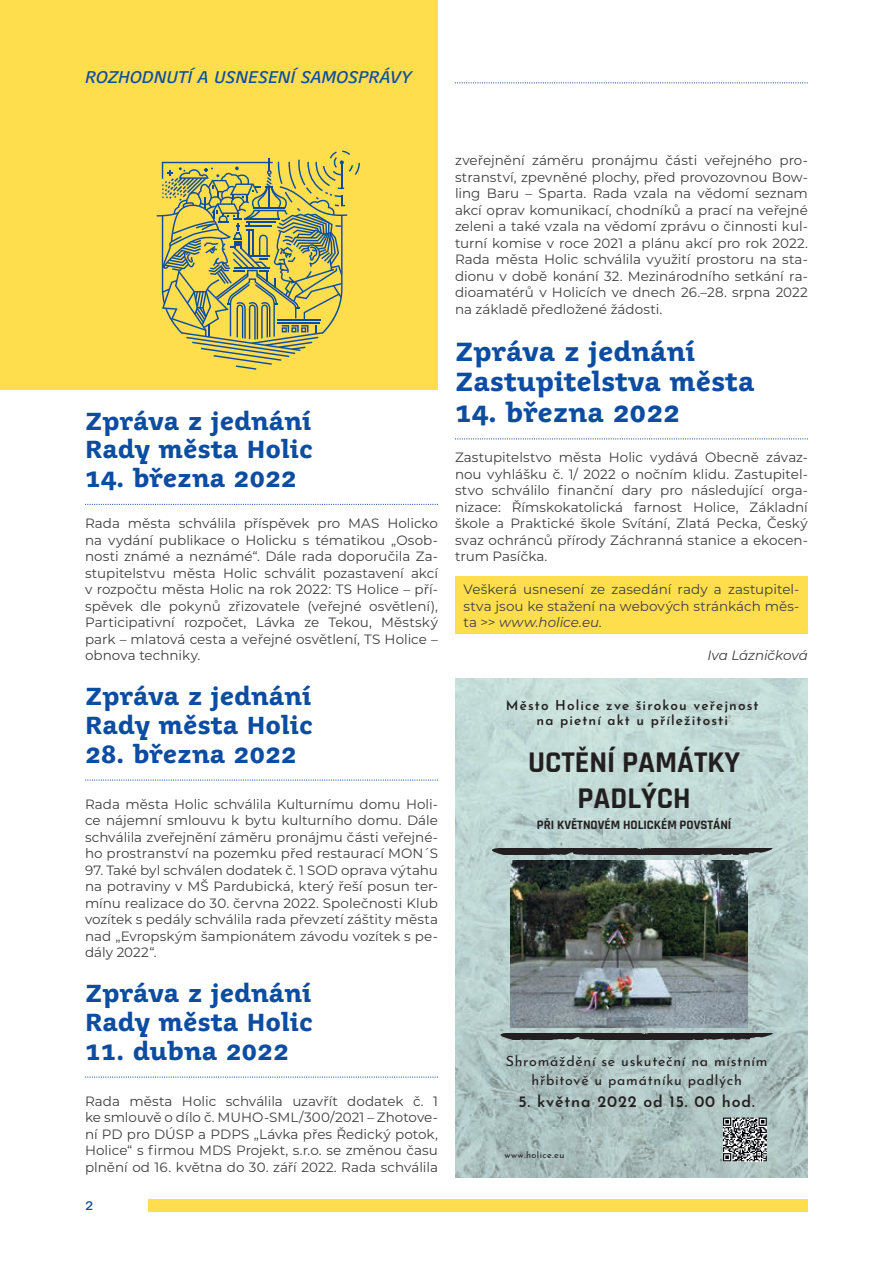
<style>
.page{position:relative;width:893px;height:1263px;background:#fff}
.page>*{position:absolute;margin:0;border:0;box-sizing:border-box;transform-origin:0 0}
.t1{font:700 30.45px/36.5px "Rajdhani";color:#231f20;text-align:center}
.t2{font:700 25.5px/30.6px "Juvenis Text";color:#0d4da1}
.t3{font:700 24px/28.8px "Juvenis Text";color:#0d4da1}
.t4{font:italic 16.5px "Juvenis Text";letter-spacing:-.01em;color:#0d4da1}
.t5{font:600 16.05px "Josefin Sans";letter-spacing:.05em;color:#231f20}
.t6{font:14.1px/19.8px "Josefin Sans";letter-spacing:.05em;color:#231f20;text-align:center}
.t7{font:600 13.65px/15.1px "Josefin Sans";letter-spacing:.08em;color:#231f20;text-align:center}
.t8{font:13.5px/16.5px "Montserrat";color:#3e3e3f;text-align:justify}
.t9{font:italic 13.5px "Montserrat";letter-spacing:-.005em;color:#3e3e3f}
.t10{font:13.5px "Juvenis Text";color:#0d4da1}
.t11{font:700 12.9px "Rajdhani";color:#231f20}
.t12{font:9px "Josefin Sans";letter-spacing:.05em;color:#231f20}
.s1{font-style:italic}
</style>
<div class="page">
<div style="left:455px;top:576px;width:353px;height:58px;background:#ffde4e"></div>
<div style="left:0;top:0;width:438px;height:389px;background:#ffde4e"></div>
<svg style="left:157px;top:151px;width:203px;height:219px"></svg>
<svg style="left:455px;top:82px;width:353px;height:1px"></svg>
<div style="left:149px;top:1199px;width:659px;height:13px;background:#ffde4e"></div>
<svg style="left:85px;top:504px;width:353px;height:1px"></svg>
<svg style="left:85px;top:779px;width:353px;height:2px"></svg>
<svg style="left:85px;top:1076px;width:353px;height:2px"></svg>
<svg style="left:455px;top:438px;width:353px;height:1px"></svg>
<img style="left:455px;top:678px;width:353px;height:500px">
<div style="left:492px;top:848px;width:280px;height:6px;background:#231f20"></div>
<svg style="left:500px;top:1033px;width:273px;height:6px;background:#2a2829"></svg>
<svg style="left:723px;top:1117px;width:44px;height:44px"></svg>
<img style="left:511px;top:860px;width:237px;height:167px">
<p class="t4" style="left:85px;top:66px;width:328px">ROZHODNUTÍ A USNESENÍ SAMOSPRÁVY</p>
<h3 class="t3" style="left:85px;top:407px;width:229px">Zpráva z jednání<br>Rady města Holic</h3>
<h3 class="t3" style="left:85px;top:464px;width:213px">14. března 2022</h3>
<p class="t8" style="left:85px;top:514px;width:354px">Rada města schválila příspěvek pro MAS Holicko na vydání publikace o Holicku s tématikou „Osob&shy;nosti známé a neznámé“. Dále rada doporučila Za&shy;stupitelstvu města Holic schválit pozastavení akcí v rozpočtu města Holic na rok 2022: TS Holice – pří&shy;spěvek dle pokynů zřizovatele (veřejné osvětlení), Participativní rozpočet, Lávka ze Tekou, Městský park – mlatová cesta a veřejné osvětlení, TS Holice – obnova techniky.</p>
<h3 class="t3" style="left:85px;top:682px;width:229px">Zpráva z jednání<br>Rady města Holic</h3>
<h3 class="t3" style="left:85px;top:740px;width:213px">28. března 2022</h3>
<p class="t8" style="left:85px;top:795px;width:354px">Rada města Holic schválila Kulturnímu domu Holi&shy;ce nájemní smlouvu k bytu kulturního domu. Dále schválila zveřejnění záměru pronájmu části veřejné&shy;ho prostranství na pozemku před restaurací MON´S</p>
<p class="t8" style="left:85px;top:861px;width:354px">97. Také byl schválen dodatek č. 1 SOD oprava výtahu na potraviny v MŠ Pardubická, který řeší posun ter&shy;mínu realizace do 30. června 2022. Společnosti Klub vozítek s pedály schválila rada převzetí záštity města nad „Evropským šampionátem závodu vozítek s pe&shy;dály 2022“.</p>
<h3 class="t3" style="left:85px;top:979px;width:229px">Zpráva z jednání<br>Rady města Holic</h3>
<h3 class="t3" style="left:85px;top:1037px;width:205px">11. dubna 2022</h3>
<p class="t8" style="left:85px;top:1092px;width:354px">Rada města Holic schválila uzavřít dodatek č. 1 ke smlouvě o dílo č. MUHO-SML/300/2021 – Zhotove&shy;ní PD pro DÚSP a PDPS „Lávka přes Ředický potok, Holice“ s firmou MDS Projekt, s.r.o. se změnou času plnění od 16. května do 30. září 2022. Rada schválila</p>
<p class="t10" style="left:85px;top:1197px;width:10px">2</p>
<p class="t8" style="left:455px;top:151px;width:354px">zveřejnění záměru pronájmu části veřejného pro&shy;stranství, zpevněné plochy, před provozovnou Bow&shy;ling Baru – Sparta. Rada vzala na vědomí seznam akcí oprav komunikací, chodníků a prací na veřejné zeleni a také vzala na vědomí zprávu o činnosti kul&shy;turní komise v roce 2021 a plánu akcí pro rok 2022.<br>Rada města Holic schválila využití prostoru na sta&shy;dionu v době konání 32. Mezinárodního setkání ra&shy;dioamatérů v Holicích ve dnech 26.–28. srpna 2022 na základě předložené žádosti.</p>
<h2 class="t2" style="left:455px;top:336px;width:301px">Zpráva z jednání<br>Zastupitelstva města</h2>
<h2 class="t2" style="left:455px;top:397px;width:226px">14. března 2022</h2>
<p class="t8" style="left:455px;top:448px;width:354px">Zastupitelstvo města Holic vydává Obecně závaz&shy;nou vyhlášku č. 1/ 2022 o nočním klidu. Zastupitel&shy;stvo schválilo finanční dary pro následující orga&shy;nizace: Římskokatolická farnost Holice, Základní škole a Praktické škole Svítání, Zlatá Pecka, Český svaz ochránců přírody Záchranná stanice a ekocen&shy;trum Pasíčka.</p>
<p class="t8" style="left:463px;top:580px;width:337px">Veškerá usnesení ze zasedání rady a zastupitel&shy;stva jsou ke stažení na webových stránkách měs&shy;ta &gt;&gt; <span class="s1">www.holice.eu</span>.</p>
<p class="t9" style="left:707px;top:646px;width:102px">Iva Lázničková</p>
<p class="t7" style="left:506px;top:695px;width:254px">Město Holice zve širokou veřejnost na pietní akt u příležitosti</p>
<h1 class="t1" style="left:528px;top:744px;width:214px">UCTĚNÍ PAMÁTKY<br>PADLÝCH</h1>
<p class="t11" style="left:537px;top:817px;width:196px">PŘI KVĚTNOVÉM HOLICKÉM POVSTÁNÍ</p>
<p class="t6" style="left:506px;top:1049px;width:263px">Shromáždění se uskuteční na místním hřbitově u památníku padlých</p>
<p class="t5" style="left:518px;top:1087px;width:238px">5. května 2022 od 15. 00 hod.</p>
<p class="t12" style="left:504px;top:1147px;width:61px">www.holice.eu</p>
</div>
